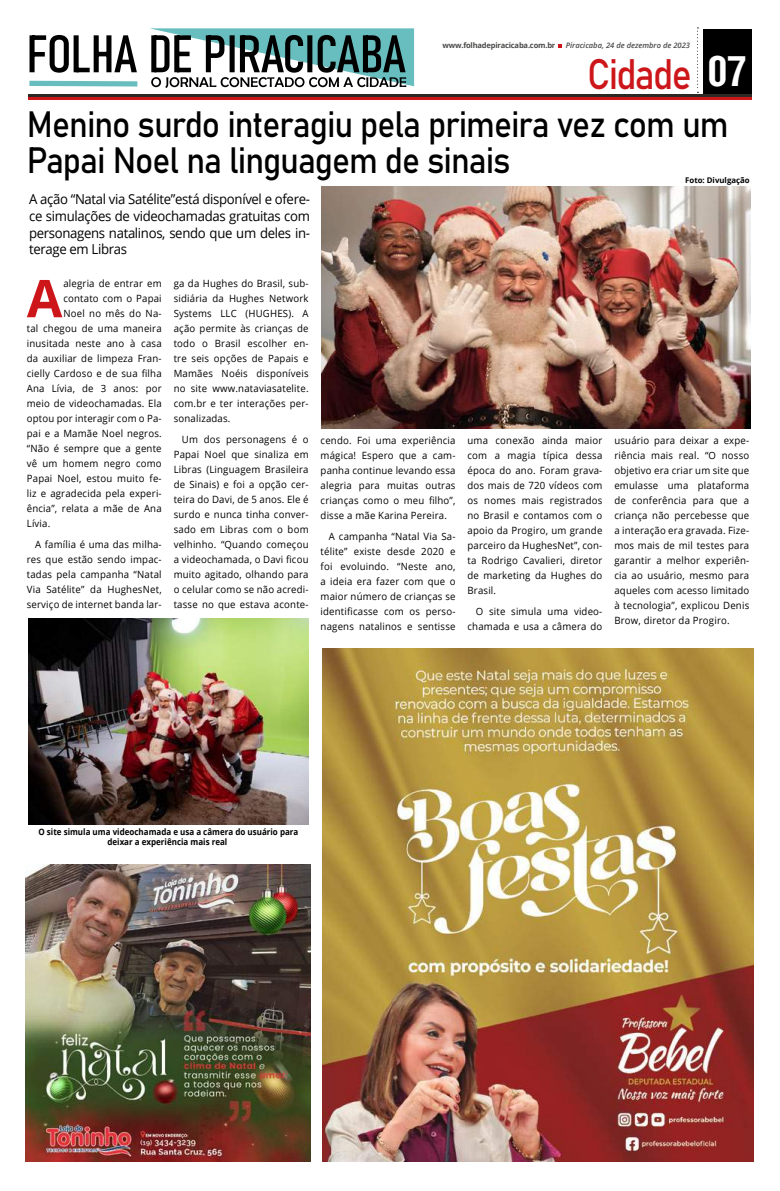
<style>
.page{position:relative;width:780px;height:1191px;background:#fff}
.page>*{position:absolute;margin:0;border:0;box-sizing:border-box;transform-origin:0 0}
.t1{font:700 52px "Open Sans";color:#cd1619}
.t2{font:42.1px "Bahnschrift";letter-spacing:-.045em;color:#cd1619;scale:.89 1}
.t3{font:36.2px/36.2px "Bahnschrift";letter-spacing:-.03em;color:#000;scale:.93 1}
.t4{font:13.7px/16.6px "Open Sans";letter-spacing:-.025em;color:#000;text-align:justify;scale:.96 1}
.t5{font:10px/15px "Open Sans";letter-spacing:.02em;color:#000;text-align:justify;scale:.96 1}
.t6{font:700 8.8px/9.8px "Open Sans";color:#000;text-align:center;scale:.91 1}
.t7{font:700 7.8px "Open Sans";color:#000}
.t8{font:italic 600 7.6px "Open Sans";color:#4a4948}
.t9{font:700 7.6px "Open Sans";letter-spacing:-.025em;color:#4a4948}
.s1{font-family:"Arena Condensed";font-weight:700;font-size:40.6px;color:#fff}
</style>
<div class="page">
<div style="left:703px;top:29px;width:48px;height:65px;background:#000"></div>
<hr style="left:28px;top:97px;width:723px;height:2px;background:#cd1619">
<hr style="left:28px;top:94px;width:723px;height:2px;background:#2c2824">
<svg style="left:697px;top:27px;width:1px;height:66px"></svg>
<svg style="left:558px;top:44px;width:4px;height:4px"></svg>
<svg style="left:29px;top:28px;width:385px;height:60px"></svg>
<img style="left:28px;top:618px;width:281px;height:206px">
<img style="left:321px;top:186px;width:429px;height:242px">
<img style="left:323px;top:648px;width:430px;height:513px">
<img style="left:25px;top:864px;width:285px;height:297px">
<p class="t9" style="left:442px;top:40px;width:114px">www.folhadepiracicaba.com.br</p>
<p class="t8" style="left:566px;top:40px;width:126px">Piracicaba, 24 de dezembro de 2023</p>
<h2 class="t2" style="left:587px;top:43px;width:181px">Cidade <span class="s1">07</span></h2>
<h3 class="t3" style="left:27px;top:103px;width:755px">Menino surdo interagiu pela primeira vez com um<br>Papai Noel na linguagem de sinais</h3>
<p class="t7" style="left:685px;top:175px;width:66px">Foto: Divulgação</p>
<h3 class="t4" style="left:29px;top:191px;width:294px">A ação “Natal via Satélite”está disponível e ofere&shy;ce simulações de videochamadas gratuitas com personagens natalinos, sendo que um deles in&shy;terage em Libras</h3>
<h1 class="t1" style="left:27px;top:262px;width:37px">A</h1>
<p class="t5" style="left:63px;top:276px;width:104px">alegria de entrar em</p>
<p class="t5" style="left:174px;top:276px;width:142px">ga da Hughes do Brasil, sub&shy;sidiária da Hughes Network Systems LLC (HUGHES). A ação permite às crianças de todo o Brasil escolher en&shy;tre seis opções de Papais e Mamães Noéis disponíveis no site www.nataviasatelite. com.br e ter interações per&shy;sonalizadas.</p>
<p class="t5" style="left:174px;top:431px;width:142px;text-indent:8px">Um dos personagens é o Papai Noel que sinaliza em Libras (Linguagem Brasileira de Sinais) e foi a opção cer&shy;teira do Davi, de 5 anos. Ele é surdo e nunca tinha conver&shy;sado em Libras com o bom velhinho. “Quando começou a videochamada, o Davi ficou muito agitado, olhando para o celular como se não acredi&shy;tasse no que estava aconte-</p>
<p class="t5" style="left:320px;top:433px;width:142px">cendo. Foi uma experiência mágica! Espero que a cam&shy;panha continue levando essa alegria para muitas outras crianças como o meu filho”, disse a mãe Karina Pereira.</p>
<p class="t5" style="left:63px;top:291px;width:104px">contato com o Papai</p>
<p class="t5" style="left:63px;top:306px;width:104px">Noel no mês do Na-</p>
<p class="t5" style="left:27px;top:321px;width:142px">tal chegou de uma maneira</p>
<p class="t5" style="left:27px;top:336px;width:142px">inusitada neste ano à casa</p>
<p class="t5" style="left:27px;top:351px;width:142px">da auxiliar de limpeza Fran-</p>
<p class="t5" style="left:27px;top:366px;width:142px">cielly Cardoso e de sua filha</p>
<p class="t5" style="left:27px;top:381px;width:142px">Ana Lívia, de 3 anos: por</p>
<p class="t5" style="left:27px;top:396px;width:142px">meio de videochamadas. Ela</p>
<p class="t5" style="left:27px;top:411px;width:142px">optou por interagir com o Pa-</p>
<p class="t5" style="left:27px;top:426px;width:142px">pai e a Mamãe Noel negros.</p>
<p class="t5" style="left:27px;top:441px;width:142px">“Não é sempre que a gente</p>
<p class="t5" style="left:27px;top:456px;width:142px">vê um homem negro como</p>
<p class="t5" style="left:27px;top:471px;width:142px">Papai Noel, estou muito fe-</p>
<p class="t5" style="left:27px;top:486px;width:142px">liz e agradecida pela experi-</p>
<p class="t5" style="left:27px;top:501px;width:142px">ência”, relata a mãe de Ana</p>
<p class="t5" style="left:27px;top:516px;width:26px">Lívia.</p>
<p class="t5" style="left:27px;top:536px;width:142px;text-indent:8px">A família é uma das milha&shy;res que estão sendo impac&shy;tadas pela campanha “Natal Via Satélite” da HughesNet, serviço de internet banda lar-</p>
<p class="t5" style="left:320px;top:528px;width:142px;text-indent:8px">A campanha “Natal Via Sa&shy;télite” existe desde 2020 e foi evoluindo. “Neste ano, a ideia era fazer com que o maior número de crianças se identificasse com os perso&shy;nagens natalinos e sentisse</p>
<p class="t5" style="left:467px;top:433px;width:142px">uma conexão ainda maior com a magia típica dessa época do ano. Foram grava&shy;dos mais de 720 vídeos com os nomes mais registrados no Brasil e contamos com o apoio da Progiro, um grande parceiro da HughesNet”, con&shy;ta Rodrigo Cavalieri, diretor de marketing da Hughes do Brasil.</p>
<p class="t5" style="left:467px;top:603px;width:142px;text-align:right">O site simula uma video&shy;chamada e usa a câmera do</p>
<p class="t5" style="left:614px;top:433px;width:142px">usuário para deixar a expe&shy;riência mais real. “O nosso objetivo era criar um site que emulasse uma plataforma de conferência para que a criança não percebesse que a interação era gravada. Fize&shy;mos mais de mil testes para garantir a melhor experiên&shy;cia ao usuário, mesmo para aqueles com acesso limitado à tecnologia”, explicou Denis Brow, diretor da Progiro.</p>
<p class="t6" style="left:38px;top:827px;width:287px">O site simula uma videochamada e usa a câmera do usuário para deixar a experiência mais real</p>
</div>
